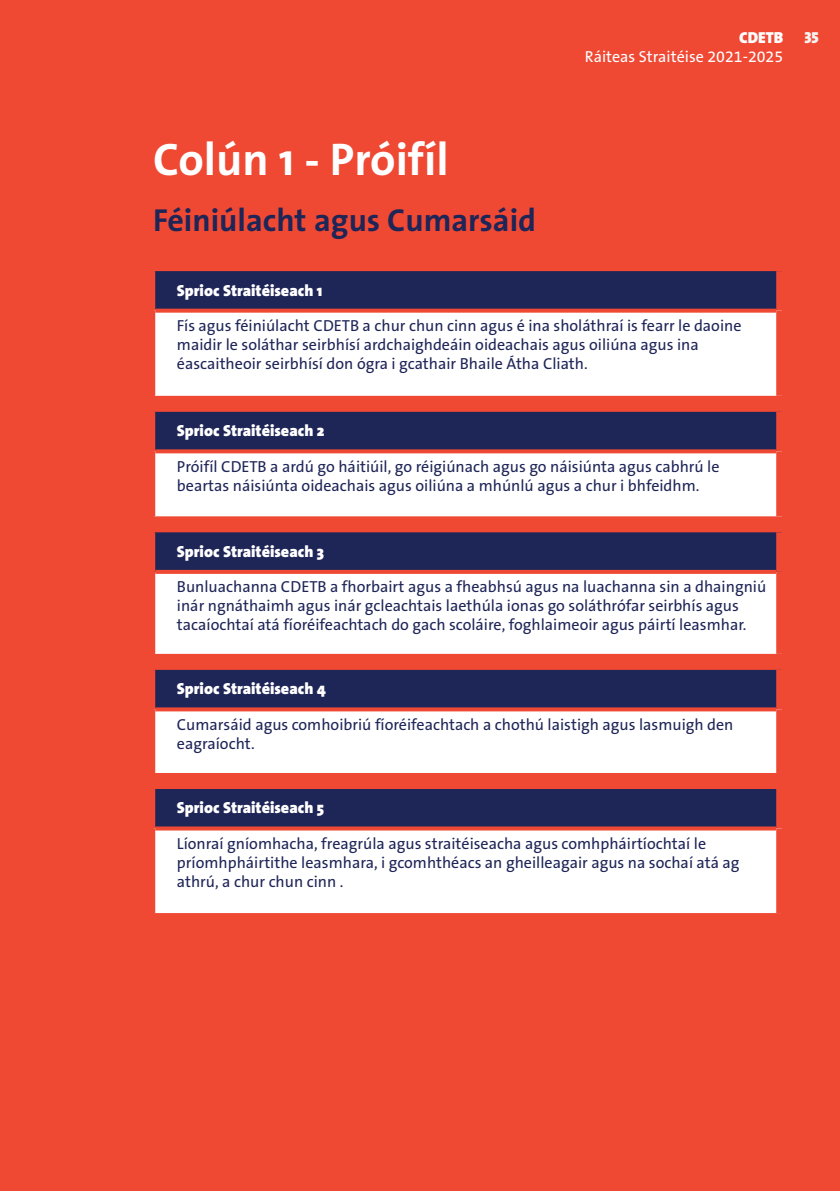
<style>
.page{position:relative;width:840px;height:1191px;background:#fff}
.page>*{position:absolute;margin:0;border:0;box-sizing:border-box;transform-origin:0 0}
.body{font:700 46px "The Sans";color:#fff}
.heading_2{font:700 32px "The Sans";color:#1e2557}
.t1{font:16px/19.2px "The Sans B5 Plain";color:#1e2557}
.t2{font:900 16px "The Sans";color:#fff}
.t3{font:16px "The Sans B5 Plain";color:#fff}
.t4{font:16px "The Sans Black Caps";color:#f4f3f0}
</style>
<div class="page">
<div style="left:0;top:0;width:839px;height:1191px;background:#ef4934"></div>
<div style="left:154px;top:269px;width:627px;height:42px;background:#1e2557"></div>
<div style="left:154px;top:311px;width:627px;height:87px;background:#fff"></div>
<hr style="left:153px;top:267px;width:634px;height:4px;background:#ef4934">
<svg style="left:155px;top:309px;width:620px;height:4px;background:#f05845"></svg>
<hr style="left:153px;top:396px;width:634px;height:4px;background:#ef4934">
<hr style="left:153px;top:271px;width:2px;height:40px;background:#ef4934">
<hr style="left:153px;top:311px;width:2px;height:85px;background:#ef4934">
<div style="left:775px;top:271px;width:12px;height:40px;background:#ef4934"></div>
<div style="left:775px;top:311px;width:12px;height:85px;background:#ef4934"></div>
<div style="left:154px;top:410px;width:627px;height:41px;background:#1e2557"></div>
<div style="left:154px;top:451px;width:627px;height:67px;background:#fff"></div>
<svg style="left:154px;top:410px;width:628px;height:2px"></svg>
<hr style="left:153px;top:412px;width:2px;height:39px;background:#ef4934">
<div style="left:775px;top:412px;width:12px;height:39px;background:#ef4934"></div>
<svg style="left:155px;top:449px;width:620px;height:4px;background:#db4537"></svg>
<svg style="left:154px;top:516px;width:628px;height:2px"></svg>
<hr style="left:153px;top:451px;width:2px;height:65px;background:#ef4934">
<div style="left:775px;top:451px;width:12px;height:65px;background:#ef4934"></div>
<div style="left:154px;top:530px;width:627px;height:42px;background:#1e2557"></div>
<div style="left:154px;top:572px;width:627px;height:84px;background:#fff"></div>
<hr style="left:153px;top:528px;width:634px;height:4px;background:#ef4934">
<hr style="left:153px;top:532px;width:2px;height:40px;background:#ef4934">
<div style="left:775px;top:532px;width:12px;height:40px;background:#ef4934"></div>
<svg style="left:155px;top:570px;width:620px;height:4px;background:#ef4e39"></svg>
<hr style="left:153px;top:654px;width:634px;height:4px;background:#ef4934">
<hr style="left:153px;top:572px;width:2px;height:82px;background:#ef4934">
<div style="left:775px;top:572px;width:12px;height:82px;background:#ef4934"></div>
<div style="left:154px;top:668px;width:627px;height:41px;background:#1e2557"></div>
<div style="left:154px;top:709px;width:627px;height:66px;background:#fff"></div>
<svg style="left:154px;top:668px;width:628px;height:2px"></svg>
<hr style="left:153px;top:670px;width:2px;height:39px;background:#ef4934">
<div style="left:775px;top:670px;width:12px;height:39px;background:#ef4934"></div>
<svg style="left:155px;top:707px;width:620px;height:4px;background:#d94537"></svg>
<hr style="left:153px;top:773px;width:634px;height:4px;background:#ef4934">
<hr style="left:153px;top:709px;width:2px;height:64px;background:#ef4934">
<div style="left:775px;top:709px;width:12px;height:64px;background:#ef4934"></div>
<div style="left:154px;top:787px;width:627px;height:41px;background:#1e2557"></div>
<div style="left:154px;top:828px;width:627px;height:87px;background:#fff"></div>
<hr style="left:153px;top:785px;width:634px;height:4px;background:#ef4934">
<hr style="left:153px;top:789px;width:2px;height:39px;background:#ef4934">
<div style="left:775px;top:789px;width:12px;height:39px;background:#ef4934"></div>
<svg style="left:155px;top:826px;width:620px;height:4px;background:#d34438"></svg>
<hr style="left:153px;top:913px;width:634px;height:4px;background:#ef4934">
<hr style="left:153px;top:828px;width:2px;height:85px;background:#ef4934">
<div style="left:775px;top:828px;width:12px;height:85px;background:#ef4934"></div>
<p class="t2" style="left:738px;top:24px;width:46px">CDETB</p>
<p class="t3" style="left:584px;top:48px;width:200px">Ráiteas Straitéise 2021-2025</p>
<p class="t4" style="left:804px;top:24px;width:16px">35</p>
<p class="body" style="left:153px;top:121px;width:297px">Colún 1 - Próifíl</p>
<p class="heading_2" style="left:153px;top:193px;width:384px">Féiniúlacht agus Cumarsáid</p>
<p class="t2" style="left:177px;top:277px;width:147px">Sprioc Straitéiseach 1</p>
<p class="t1" style="left:177px;top:316px;width:565px">Fís agus féiniúlacht CDETB a chur chun cinn agus é ina sholáthraí is fearr le daoine maidir le soláthar seirbhísí ardchaighdeáin oideachais agus oiliúna agus ina éascaitheoir seirbhísí don ógra i gcathair Bhaile Átha Cliath.</p>
<p class="t2" style="left:177px;top:417px;width:149px">Sprioc Straitéiseach 2</p>
<p class="t1" style="left:177px;top:457px;width:544px">Próifíl CDETB a ardú go háitiúil, go réigiúnach agus go náisiúnta agus cabhrú le beartas náisiúnta oideachais agus oiliúna a mhúnlú agus a chur i bhfeidhm.</p>
<p class="t2" style="left:177px;top:538px;width:149px">Sprioc Straitéiseach 3</p>
<p class="t1" style="left:177px;top:577px;width:590px">Bunluachanna CDETB a fhorbairt agus a fheabhsú agus na luachanna sin a dhaingniú inár ngnáthaimh agus inár gcleachtais laethúla ionas go soláthrófar seirbhís agus tacaíochtaí atá fíoréifeachtach do gach scoláire, foghlaimeoir agus páirtí leasmhar.</p>
<p class="t2" style="left:177px;top:675px;width:150px">Sprioc Straitéiseach 4</p>
<p class="t1" style="left:177px;top:715px;width:557px">Cumarsáid agus comhoibriú fíoréifeachtach a chothú laistigh agus lasmuigh den eagraíocht.</p>
<p class="t2" style="left:177px;top:794px;width:149px">Sprioc Straitéiseach 5</p>
<p class="t1" style="left:177px;top:834px;width:564px">Líonraí gníomhacha, freagrúla agus straitéiseacha agus comhpháirtíochtaí le príomhpháirtithe leasmhara, i gcomhthéacs an gheilleagair agus na sochaí atá ag athrú, a chur chun cinn .</p>
</div>
